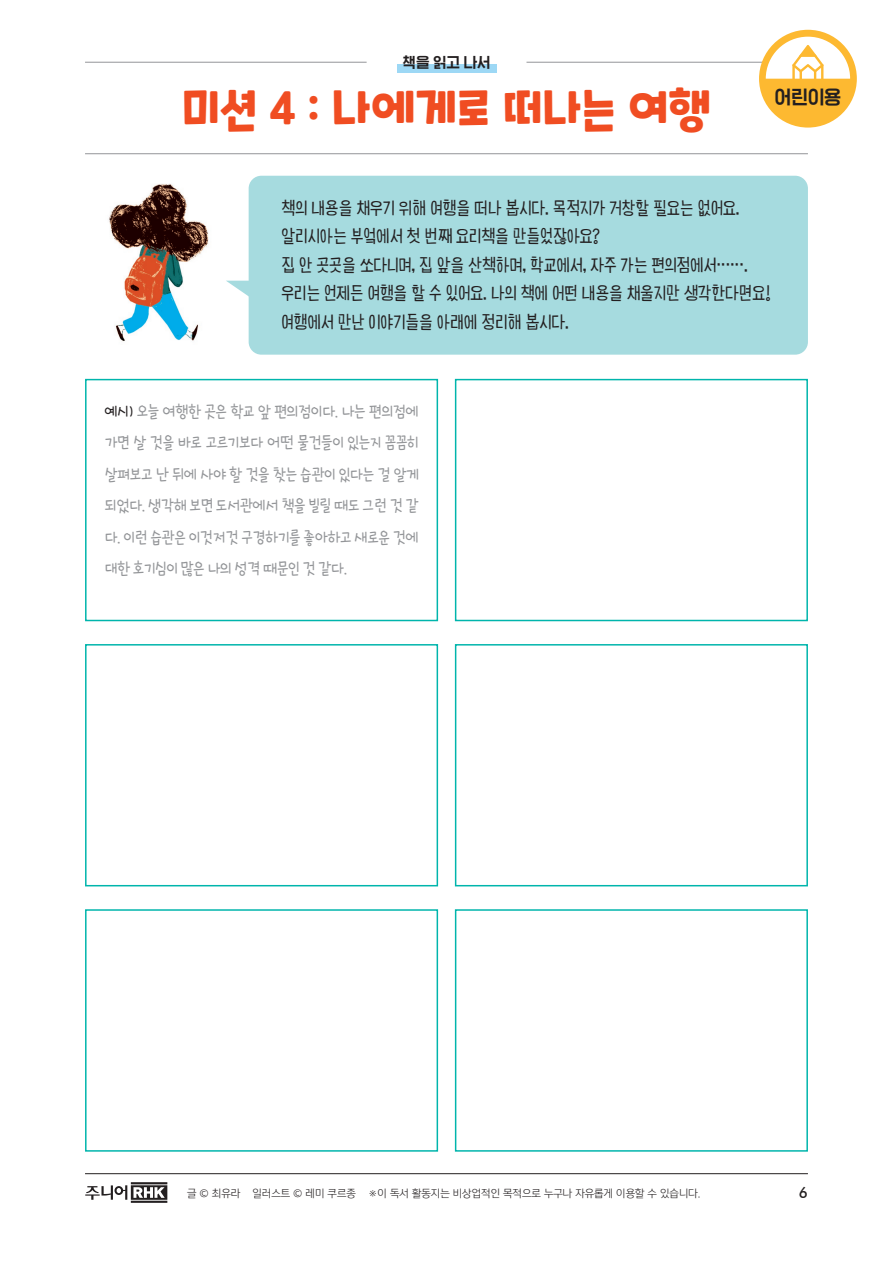
<style>
.page{position:relative;width:893px;height:1263px;background:#fff}
.page>*{position:absolute;margin:0;border:0;box-sizing:border-box;transform-origin:0 0}
.t1{font:700 45px "Cookie Run OTF";color:#f04d22;scale:.95 1}
.t2{font:19.5px "HGG Gothicssi P80 g";color:#231f20}
.t3{font:18px "Blackboarderaser";letter-spacing:-.02em;color:#231f20}
.t4{font:17.25px/31.5px "SD Childfundkorea";letter-spacing:-.02em;color:#939598;text-align:justify;scale:.95 1}
.t5{font:15px "HGG Gothicssi P80 g";color:#231f20}
.t6{font:500 15px "Futura BT";color:#231f20}
.t7{font:10.5px "Yoon Gothic Pro 730";color:#231f20}
.s1{color:#231f20}
</style>
<div class="page">
<svg style="left:85px;top:1182px;width:82px;height:21px"></svg>
<hr style="left:85px;top:1173px;width:723px;height:1px;background:#231f20">
<div style="left:397px;top:64px;width:99px;height:8px;background:#9dd8f5"></div>
<hr style="left:85px;top:153px;width:723px;height:1px;background:#939598">
<hr style="left:85px;top:62px;width:282px;height:1px;background:#939598">
<hr style="left:526px;top:62px;width:282px;height:1px;background:#939598">
<div style="left:249px;top:176px;width:559px;height:179px;background:#a6dbdf;border-radius:13px"></div>
<svg style="left:226px;top:281px;width:23px;height:17px"></svg>
<div style="left:759px;top:30px;width:98px;height:98px;background:#fdb931;border-radius:50%"></div>
<svg style="left:766px;top:37px;width:84px;height:42px"></svg>
<img style="left:109px;top:184px;width:100px;height:158px">
<div style="left:85px;top:379px;width:353px;height:242px;background:#fff;border:2px solid #00b5ac"></div>
<div style="left:85px;top:644px;width:353px;height:242px;background:#fff;border:2px solid #00b5ac"></div>
<div style="left:85px;top:909px;width:353px;height:243px;background:#fff;border:2px solid #00b5ac"></div>
<div style="left:455px;top:379px;width:353px;height:242px;background:#fff;border:2px solid #00b5ac"></div>
<div style="left:455px;top:644px;width:353px;height:242px;background:#fff;border:2px solid #00b5ac"></div>
<div style="left:455px;top:909px;width:353px;height:243px;background:#fff;border:2px solid #00b5ac"></div>
<p class="t5" style="left:403px;top:54px;width:90px">책을 읽고 나서</p>
<p class="t1" style="left:182px;top:77px;width:558px">미션 4 : 나에게로 떠나는 여행</p>
<p class="t2" style="left:775px;top:87px;width:68px">어린이용</p>
<p class="t3" style="left:281px;top:198px;width:460px">책의 내용을 채우기 위해 여행을 떠나 봅시다. 목적지가 거창할 필요는 없어요.</p>
<p class="t3" style="left:281px;top:227px;width:320px">알리시아는 부엌에서 첫 번째 요리책을 만들었잖아요?</p>
<p class="t3" style="left:281px;top:255px;width:468px">집 안 곳곳을 쏘다니며, 집 앞을 산책하며, 학교에서, 자주 가는 편의점에서…….</p>
<p class="t3" style="left:281px;top:284px;width:491px">우리는 언제든 여행을 할 수 있어요. 나의 책에 어떤 내용을 채울지만 생각한다면요!</p>
<p class="t3" style="left:281px;top:312px;width:289px">여행에서 만난 이야기들을 아래에 정리해 봅시다.</p>
<p class="t4" style="left:104px;top:395px;width:332px"><span class="s1">예시)</span> 오늘 여행한 곳은 학교 앞 편의점이다. 나는 편의점에 가면 살 것을 바로 고르기보다 어떤 물건들이 있는지 꼼꼼히 살펴보고 난 뒤에 사야 할 것을 찾는 습관이 있다는 걸 알게 되었다. 생각해 보면 도서관에서 책을 빌릴 때도 그런 것 같 다. 이런 습관은 이것저것 구경하기를 좋아하고 새로운 것에 대한 호기심이 많은 나의 성격 때문인 것 같다.</p>
<p class="t7" style="left:187px;top:1186px;width:515px">글 © 최유라 일러스트 © 레미 쿠르종 ※이 독서 활동지는 비상업적인 목적으로 누구나 자유롭게 이용할 수 있습니다.</p>
<p class="t6" style="left:799px;top:1184px;width:11px">6</p>
</div>
